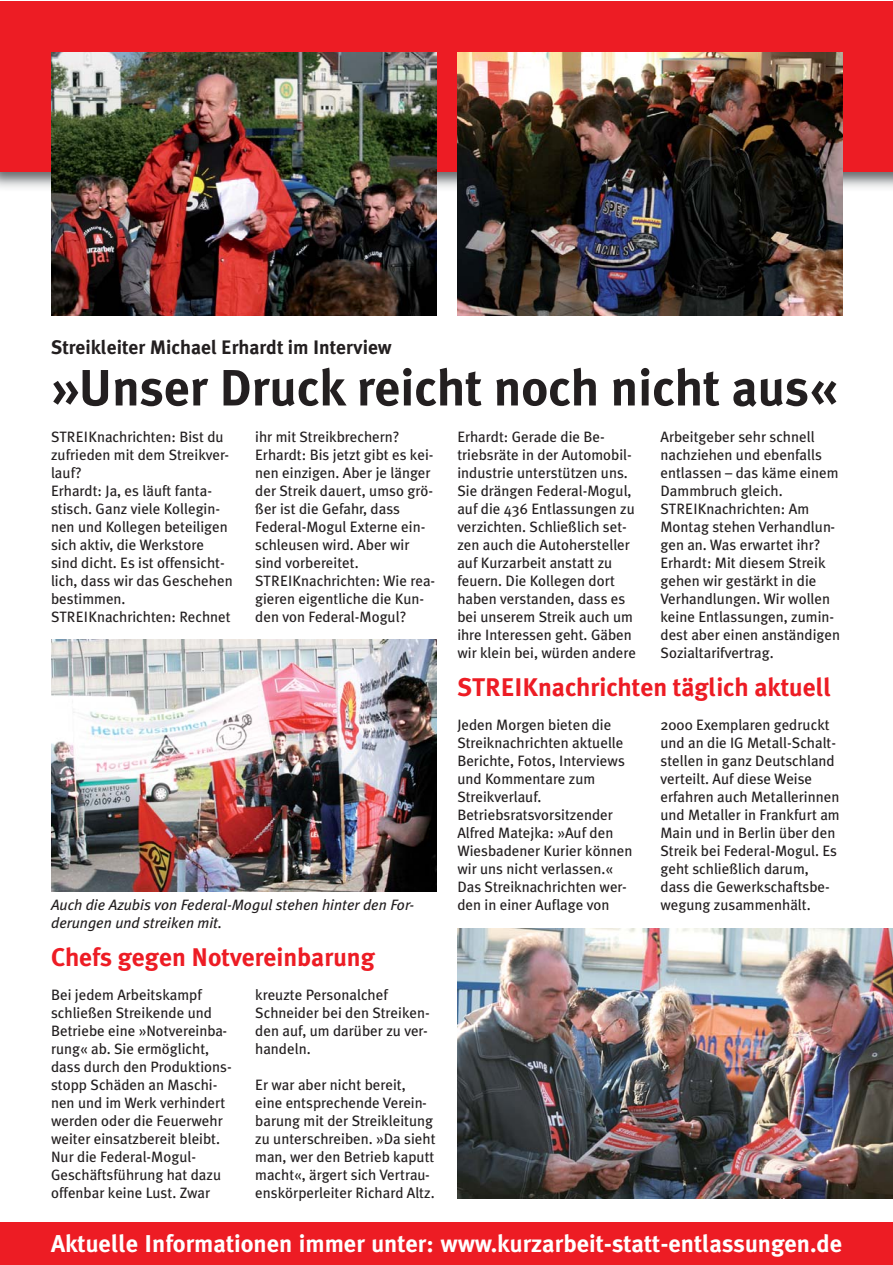
<style>
.page{position:relative;width:893px;height:1265px;background:#fff}
.page>*{position:absolute;margin:0;border:0;box-sizing:border-box;transform-origin:0 0}
.t1{font:700 51px "Meta Plus";color:#231f20}
.t2{font:700 25.5px "Meta Plus";color:#ed1c24}
.t3{font:700 24.3px "Meta Plus";color:#fff}
.t4{font:700 19.5px "Meta Plus";color:#231f20}
.t5{font:15px/18px "Meta Plus";color:#231f20}
.t6{font:italic 15px "Meta Plus";color:#231f20}
</style>
<div class="page">
<div style="left:0;top:2px;width:892px;height:170px;background:#ed1c24"></div>
<div style="left:0;top:1222px;width:892px;height:42px;background:#ed1c24"></div>
<img style="left:457px;top:929px;width:435px;height:269px">
<img style="left:51px;top:640px;width:385px;height:252px">
<img style="left:457px;top:53px;width:385px;height:263px">
<img style="left:51px;top:53px;width:385px;height:263px">
<h3 class="t4" style="left:51px;top:340px;width:342px">Streikleiter Michael Erhardt im Interview</h3>
<h1 class="t1" style="left:51px;top:368px;width:787px">»Unser Druck reicht noch nicht aus«</h1>
<p class="t5" style="left:51px;top:428px;width:183px">STREIKnachrichten: Bist du zufrieden mit dem Streikver&shy;lauf?<br>Erhardt: Ja, es läuft fanta&shy;stisch. Ganz viele Kollegin&shy;nen und Kollegen beteiligen sich aktiv, die Werkstore sind dicht. Es ist offensicht&shy;lich, dass wir das Geschehen bestimmen.<br>STREIKnachrichten: Rechnet</p>
<p class="t5" style="left:255px;top:428px;width:181px">ihr mit Streikbrechern?<br>Erhardt: Bis jetzt gibt es kei&shy;nen einzigen. Aber je länger der Streik dauert, umso grö&shy;ßer ist die Gefahr, dass<br>Federal-Mogul Externe ein&shy;schleusen wird. Aber wir sind vorbereitet.<br>STREIKnachrichten: Wie rea&shy;gieren eigentliche die Kun&shy;den von Federal-Mogul?</p>
<p class="t5" style="left:457px;top:428px;width:180px">Erhardt: Gerade die Be - triebsräte in der Automobil&shy;industrie unterstützen uns.<br>Sie drängen Federal-Mogul, auf die 436 Entlassungen zu verzichten. Schließlich set&shy;zen auch die Autohersteller auf Kurzarbeit anstatt zu feuern. Die Kollegen dort haben verstanden, dass es bei unserem Streik auch um ihre Interessen geht. Gäben wir klein bei, würden andere</p>
<p class="t5" style="left:660px;top:428px;width:181px">Arbeitgeber sehr schnell nachziehen und ebenfalls entlassen – das käme einem<br>Dammbruch gleich.<br>STREIKnachrichten: Am<br>Montag stehen Verhandlun&shy;gen an. Was erwartet ihr?<br>Erhardt: Mit diesem Streik gehen wir gestärkt in die<br>Verhandlungen. Wir wollen keine Entlassungen, zumin&shy;dest aber einen anständigen<br>Sozialtarifvertrag.</p>
<h2 class="t2" style="left:457px;top:677px;width:375px">STREIKnachrichten täglich aktuell</h2>
<p class="t5" style="left:457px;top:716px;width:176px">Jeden Morgen bieten die<br>Streiknachrichten aktuelle<br>Berichte, Fotos, Interviews und Kommentare zum<br>Streikverlauf.<br>Betriebsratsvorsitzender<br>Alfred Matejka: »Auf den<br>Wiesbadener Kurier können wir uns nicht verlassen.«<br>Das Streiknachrichten wer-</p>
<p class="t6" style="left:51px;top:899px;width:364px">Auch die Azubis von Federal-Mogul stehen hinter den For-</p>
<p class="t5" style="left:457px;top:896px;width:154px">den in einer Auflage von</p>
<p class="t6" style="left:51px;top:917px;width:173px">derungen und streiken mit.</p>
<h2 class="t2" style="left:51px;top:947px;width:325px">Chefs gegen Notvereinbarung</h2>
<p class="t5" style="left:660px;top:716px;width:181px">2000 Exemplaren gedruckt und an die IG Metall-Schalt&shy;stellen in ganz Deutschland verteilt. Auf diese Weise erfahren auch Metallerinnen und Metaller in Frankfurt am<br>Main und in Berlin über den<br>Streik bei Federal-Mogul. Es geht schließlich darum, dass die Gewerkschaftsbe&shy;wegung zusammenhält.</p>
<p class="t5" style="left:51px;top:986px;width:182px">Bei jedem Arbeitskampf schließen Streikende und<br>Betriebe eine »Notvereinba&shy;rung« ab. Sie ermöglicht, dass durch den Produktions&shy;stopp Schäden an Maschi&shy;nen und im Werk verhindert werden oder die Feuerwehr weiter einsatzbereit bleibt.<br>Nur die Federal-Mogul-<br>Geschäftsführung hat dazu offenbar keine Lust. Zwar</p>
<p class="t5" style="left:255px;top:986px;width:176px">kreuzte Personalchef<br>Schneider bei den Streiken&shy;den auf, um darüber zu ver&shy;handeln.</p>
<p class="t5" style="left:255px;top:1076px;width:182px">Er war aber nicht bereit, eine entsprechende Verein&shy;barung mit der Streikleitung zu unterschreiben. »Da sieht man, wer den Betrieb kaputt macht«, ärgert sich Vertrau&shy;enskörperleiter Richard Altz.</p>
<h3 class="t3" style="left:51px;top:1234px;width:792px">Aktuelle Informationen immer unter: www.kurzarbeit-statt-entlassungen.de</h3>
</div>
